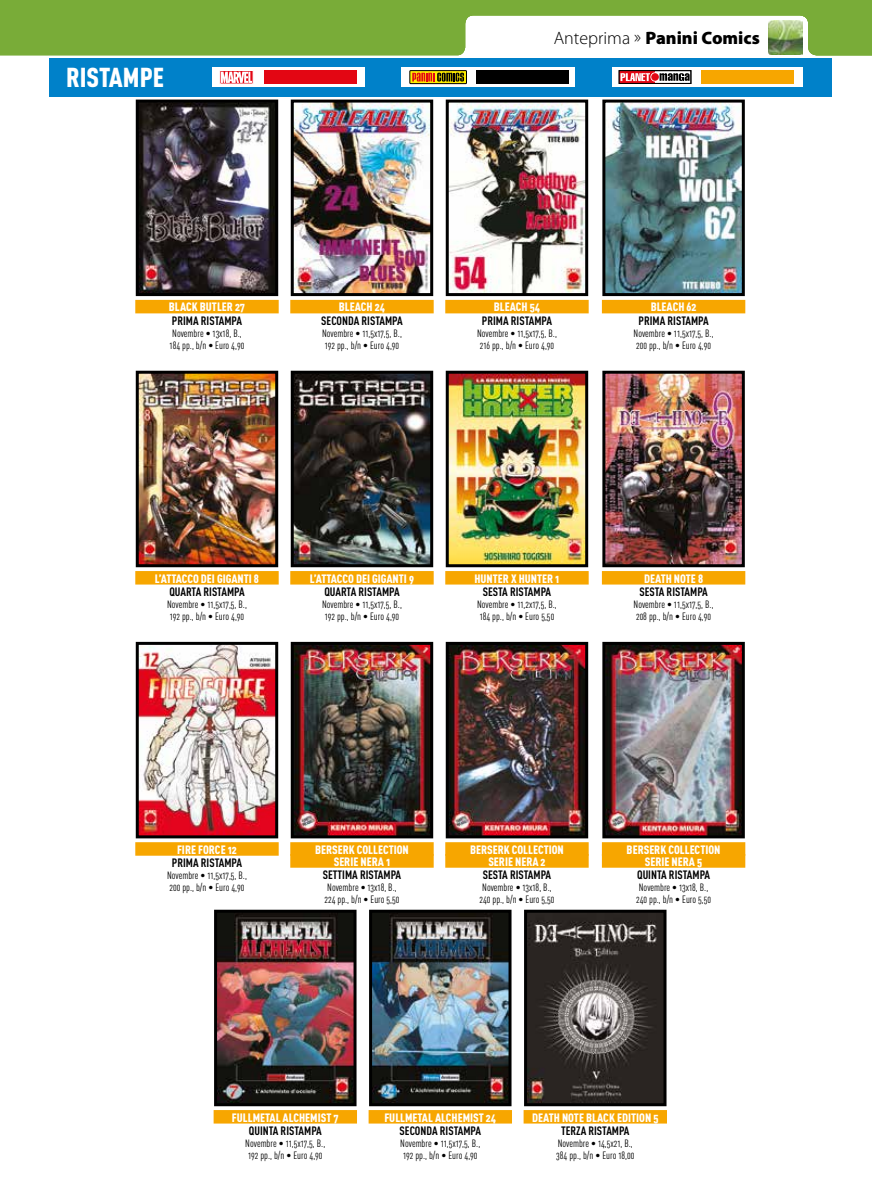
<style>
.page{position:relative;width:872px;height:1191px;background:#fff}
.page>*{position:absolute;margin:0;border:0;box-sizing:border-box;transform-origin:0 0}
.t1{font:27px "DIN Cond Black Alternate";color:#fff}
.t2{font:900 18px "Myriad Pro";color:#000}
.t3{font:12px/12px "DIN Cond Black Alternate";color:#fff;text-align:center}
.t4{font:12px "DIN Cond Bold Alternate";color:#000}
.t5{font:10.5px/12px "DIN Cond Regular Alternate";color:#000}
.s1{font-weight:300}
</style>
<div class="page">
<div style="left:49px;top:58px;width:782px;height:39px;background:#0081c9"></div>
<div style="left:213px;top:67px;width:152px;height:20px;background:#fff"></div>
<svg style="left:220px;top:71px;width:33px;height:13px"></svg>
<svg style="left:221px;top:72px;width:31px;height:11px"></svg>
<div style="left:264px;top:70px;width:92px;height:14px;background:#e30613"></div>
<div style="left:401px;top:67px;width:174px;height:20px;background:#fff"></div>
<svg style="left:410px;top:71px;width:56px;height:13px"></svg>
<div style="left:409px;top:70px;width:58px;height:14px;border:1px solid #000"></div>
<svg style="left:412px;top:73px;width:52px;height:9px"></svg>
<div style="left:476px;top:70px;width:92px;height:14px;background:#000"></div>
<div style="left:612px;top:67px;width:190px;height:20px;background:#fff"></div>
<svg style="left:621px;top:72px;width:32px;height:10px"></svg>
<div style="left:619px;top:70px;width:72px;height:14px;border:1px solid #000"></div>
<div style="left:650px;top:72px;width:9px;height:10px;border:2px solid #fff;border-radius:50%"></div>
<div style="left:651px;top:73px;width:8px;height:8px;background:#e30613;border-radius:50%"></div>
<svg style="left:620px;top:73px;width:30px;height:8px"></svg>
<svg style="left:659px;top:73px;width:30px;height:8px"></svg>
<div style="left:701px;top:70px;width:92px;height:14px;background:#f7a600"></div>
<svg style="left:0;top:0;width:872px;height:56px;fill:#79ac38"></svg>
<img style="left:135px;top:370px;width:144px;height:198px">
<div style="left:135px;top:571px;width:144px;height:13px;background:#f7a600"></div>
<img style="left:290px;top:370px;width:144px;height:198px">
<div style="left:290px;top:571px;width:144px;height:13px;background:#f7a600"></div>
<img style="left:445px;top:370px;width:144px;height:198px">
<div style="left:445px;top:571px;width:143px;height:13px;background:#f7a600"></div>
<img style="left:602px;top:370px;width:143px;height:198px">
<div style="left:602px;top:571px;width:143px;height:13px;background:#f7a600"></div>
<img style="left:135px;top:99px;width:144px;height:198px">
<div style="left:135px;top:300px;width:144px;height:13px;background:#f7a600"></div>
<img style="left:290px;top:99px;width:144px;height:198px">
<div style="left:290px;top:300px;width:144px;height:13px;background:#f7a600"></div>
<img style="left:445px;top:99px;width:144px;height:198px">
<div style="left:445px;top:300px;width:143px;height:13px;background:#f7a600"></div>
<img style="left:602px;top:99px;width:143px;height:198px">
<div style="left:602px;top:300px;width:143px;height:13px;background:#f7a600"></div>
<img style="left:135px;top:641px;width:144px;height:198px">
<div style="left:135px;top:842px;width:144px;height:13px;background:#f7a600"></div>
<img style="left:290px;top:641px;width:144px;height:198px">
<div style="left:290px;top:842px;width:144px;height:13px;background:#f7a600"></div>
<div style="left:290px;top:854px;width:144px;height:13px;background:#f7a600"></div>
<img style="left:445px;top:641px;width:144px;height:198px">
<div style="left:445px;top:842px;width:143px;height:13px;background:#f7a600"></div>
<div style="left:445px;top:854px;width:143px;height:13px;background:#f7a600"></div>
<img style="left:602px;top:641px;width:143px;height:198px">
<div style="left:602px;top:842px;width:143px;height:13px;background:#f7a600"></div>
<div style="left:602px;top:854px;width:143px;height:13px;background:#f7a600"></div>
<img style="left:214px;top:909px;width:143px;height:198px">
<div style="left:214px;top:1110px;width:143px;height:13px;background:#f7a600"></div>
<img style="left:369px;top:909px;width:143px;height:198px">
<div style="left:368px;top:1110px;width:144px;height:13px;background:#f7a600"></div>
<svg style="left:524px;top:909px;width:143px;height:198px;background:#433e3b"></svg>
<div style="left:523px;top:1110px;width:144px;height:13px;background:#f7a600"></div>
<h1 class="t1" style="left:66px;top:60px;width:99px">RISTAMPE</h1>
<h2 class="t2" style="left:554px;top:28px;width:208px"><span class="s1">Anteprima »</span> Panini Comics</h2>
<p class="t3" style="left:169px;top:301px;width:78px">BLACK BUTLER 27</p>
<p class="t4" style="left:172px;top:313px;width:72px">PRIMA RISTAMPA</p>
<p class="t5" style="left:170px;top:327px;width:76px">Novembre • 13x18, B.,<br>184 pp., b/n • Euro 4,90</p>
<p class="t3" style="left:339px;top:301px;width:48px">BLEACH 24</p>
<p class="t4" style="left:321px;top:313px;width:83px">SECONDA RISTAMPA</p>
<p class="t5" style="left:322px;top:327px;width:81px">Novembre • 11,5x17,5, B.,<br>192 pp., b/n • Euro 4,90</p>
<p class="t3" style="left:494px;top:301px;width:48px">BLEACH 54</p>
<p class="t4" style="left:482px;top:313px;width:72px">PRIMA RISTAMPA</p>
<p class="t5" style="left:477px;top:327px;width:81px">Novembre • 11,5x17,5, B.,<br>216 pp., b/n • Euro 4,90</p>
<p class="t3" style="left:650px;top:301px;width:47px">BLEACH 62</p>
<p class="t4" style="left:638px;top:313px;width:72px">PRIMA RISTAMPA</p>
<p class="t5" style="left:633px;top:327px;width:81px">Novembre • 11,5x17,5, B.,<br>200 pp., b/n • Euro 4,90</p>
<p class="t3" style="left:155px;top:572px;width:106px">L’ATTACCO DEI GIGANTI 8</p>
<p class="t4" style="left:169px;top:584px;width:77px">QUARTA RISTAMPA</p>
<p class="t5" style="left:167px;top:598px;width:81px">Novembre • 11,5x17,5, B.,<br>192 pp., b/n • Euro 4,90</p>
<p class="t3" style="left:310px;top:572px;width:105px">L’ATTACCO DEI GIGANTI 9</p>
<p class="t4" style="left:324px;top:584px;width:77px">QUARTA RISTAMPA</p>
<p class="t5" style="left:322px;top:598px;width:81px">Novembre • 11,5x17,5, B.,<br>192 pp., b/n • Euro 4,90</p>
<p class="t3" style="left:474px;top:572px;width:87px">HUNTER X HUNTER 1</p>
<p class="t4" style="left:483px;top:584px;width:70px">SESTA RISTAMPA</p>
<p class="t5" style="left:477px;top:598px;width:81px">Novembre • 11,2x17,5, B.,<br>184 pp., b/n • Euro 5,50</p>
<p class="t3" style="left:644px;top:572px;width:60px">DEATH NOTE 8</p>
<p class="t4" style="left:639px;top:584px;width:70px">SESTA RISTAMPA</p>
<p class="t5" style="left:633px;top:598px;width:81px">Novembre • 11,5x17,5, B.,<br>208 pp., b/n • Euro 4,90</p>
<p class="t3" style="left:177px;top:843px;width:61px">FIRE FORCE 12</p>
<p class="t4" style="left:172px;top:855px;width:72px">PRIMA RISTAMPA</p>
<p class="t5" style="left:167px;top:869px;width:81px">Novembre • 11,5x17,5, B.,<br>200 pp., b/n • Euro 4,90</p>
<p class="t3" style="left:315px;top:843px;width:95px">BERSERK COLLECTION<br>SERIE NERA 1</p>
<p class="t4" style="left:323px;top:867px;width:80px">SETTIMA RISTAMPA</p>
<p class="t5" style="left:324px;top:881px;width:77px">Novembre • 13x18, B.,<br>224 pp., b/n • Euro 5,50</p>
<p class="t3" style="left:470px;top:843px;width:95px">BERSERK COLLECTION<br>SERIE NERA 2</p>
<p class="t4" style="left:483px;top:867px;width:70px">SESTA RISTAMPA</p>
<p class="t5" style="left:479px;top:881px;width:77px">Novembre • 13x18, B.,<br>240 pp., b/n • Euro 5,50</p>
<p class="t3" style="left:626px;top:843px;width:95px">BERSERK COLLECTION<br>SERIE NERA 5</p>
<p class="t4" style="left:637px;top:867px;width:74px">QUINTA RISTAMPA</p>
<p class="t5" style="left:636px;top:881px;width:77px">Novembre • 13x18, B.,<br>240 pp., b/n • Euro 5,50</p>
<p class="t3" style="left:232px;top:1111px;width:108px">FULLMETAL ALCHEMIST 7</p>
<p class="t4" style="left:249px;top:1123px;width:74px">QUINTA RISTAMPA</p>
<p class="t5" style="left:245px;top:1137px;width:81px">Novembre • 11,5x17,5, B.,<br>192 pp., b/n • Euro 4,90</p>
<p class="t3" style="left:384px;top:1111px;width:113px">FULLMETAL ALCHEMIST 24</p>
<p class="t4" style="left:399px;top:1123px;width:83px">SECONDA RISTAMPA</p>
<p class="t5" style="left:400px;top:1137px;width:81px">Novembre • 11,5x17,5, B.,<br>192 pp., b/n • Euro 4,90</p>
<p class="t3" style="left:532px;top:1111px;width:128px">DEATH NOTE BLACK EDITION 5</p>
<p class="t4" style="left:561px;top:1123px;width:70px">TERZA RISTAMPA</p>
<p class="t5" style="left:556px;top:1137px;width:80px">Novembre • 14,5x21, B.,<br>384 pp., b/n • Euro 18,00</p>
</div>
